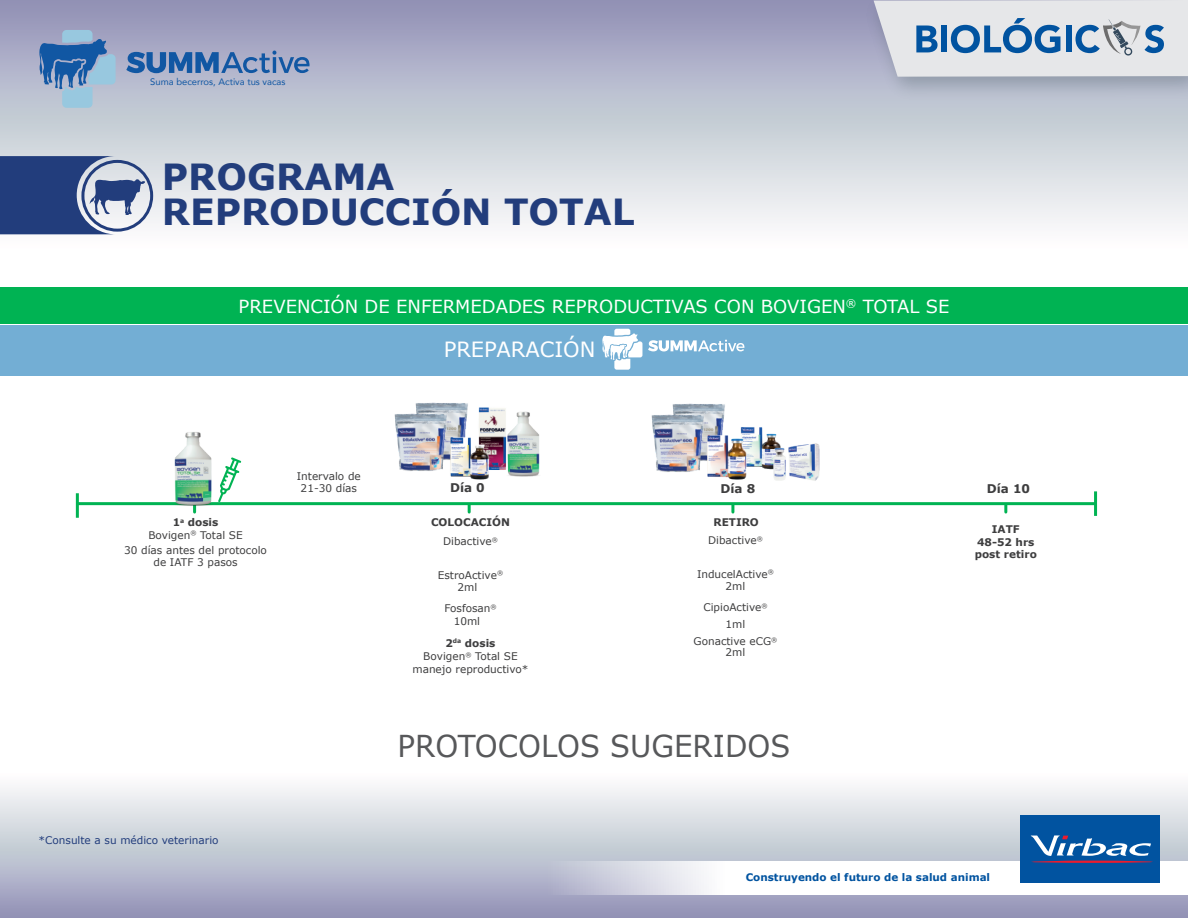
<style>
.page{position:relative;width:1188px;height:918px;background:#fff}
.page>*{position:absolute;margin:0;border:0;box-sizing:border-box;transform-origin:0 0}
.t1{font:700 36px/34.2px "Verdana";color:#223d7c}
.t2{font:30.15px "Verdana";color:#57585a}
.t3{font:21px "Verdana";color:#fff}
.t4{font:18px "Verdana";color:#fff}
.t5{font:700 12px "Verdana";color:#3e3e3f}
.t6{font:10.5px/12.6px "Verdana";color:#3e3e3f;text-align:center}
.t7{font:700 10.5px/12.6px "Verdana";color:#3e3e3f;text-align:center}
.t8{font:10.5px "Verdana";color:#223d7c}
.t9{font:700 10.35px "Verdana";color:#0153a0}
.t10{font:9.45px "Avenir";color:#1157a3}
</style>
<div class="page">
<div style="left:0;top:772px;width:1188px;height:146px;background:linear-gradient(to bottom,#fffffd,#9396b6)"></div>
<div style="left:0;top:287px;width:1188px;height:36px;background:#00b353"></div>
<div style="left:0;top:325px;width:1188px;height:50px;background:#73aed4"></div>
<svg style="left:648px;top:340px;width:97px;height:11px"></svg>
<svg style="left:602px;top:329px;width:40px;height:41px"></svg>
<div style="left:0;top:0;width:1188px;height:249px;background:linear-gradient(to bottom,#9295b5,#fffffc)"></div>
<img style="left:855px;top:0;width:333px;height:108px">
<svg style="left:874px;top:0;width:314px;height:77px;background:#c5cfdc"></svg>
<svg style="left:126px;top:51px;width:184px;height:22px;background:#6485b7"></svg>
<svg style="left:39px;top:30px;width:77px;height:78px;background:#799dc3"></svg>
<svg style="left:0;top:156px;width:145px;height:78px;background:#586c9b"></svg>
<div style="left:81px;top:160px;width:72px;height:72px;border:3px solid #223d7c;border-radius:50%"></div>
<svg style="left:545px;top:862px;width:643px;height:33px"></svg>
<div style="left:1020px;top:815px;width:139px;height:68px;background:#0153a0"></div>
<hr style="left:1031px;top:861px;width:122px;height:2px;background:#ee1b2c;border-radius:50%">
<svg style="left:1031px;top:835px;width:120px;height:21px"></svg>
<svg style="left:468px;top:505px;width:3px;height:7px"></svg>
<svg style="left:731px;top:505px;width:3px;height:7px"></svg>
<svg style="left:1004px;top:505px;width:3px;height:7px"></svg>
<hr style="left:77px;top:502px;width:1019px;height:3px;background:#00b353">
<svg style="left:224px;top:457px;width:17px;height:38px"></svg>
<img style="left:158px;top:432px;width:66px;height:79px">
<img style="left:508px;top:411px;width:32px;height:66px">
<hr style="left:76px;top:493px;width:3px;height:25px;background:#00b353">
<hr style="left:1094px;top:491px;width:3px;height:25px;background:#00b353">
<img style="left:415px;top:402px;width:53px;height:33px">
<img style="left:478px;top:407px;width:30px;height:64px">
<img style="left:740px;top:427px;width:39px;height:43px">
<img style="left:771px;top:443px;width:49px;height:38px">
<img style="left:394px;top:409px;width:60px;height:62px">
<img style="left:672px;top:403px;width:53px;height:30px">
<img style="left:651px;top:410px;width:60px;height:62px">
<img style="left:447px;top:435px;width:45px;height:45px">
<img style="left:705px;top:433px;width:43px;height:47px">
<p class="t10" style="left:150px;top:74px;width:137px">Suma becerros, Activa tus vacas</p>
<h1 class="t1" style="left:162px;top:160px;width:474px">PROGRAMA<br>REPRODUCCIÓN TOTAL</h1>
<h3 class="t4" style="left:239px;top:295px;width:712px">PREVENCIÓN DE ENFERMEDADES REPRODUCTIVAS CON BOVIGEN<sup>®</sup> TOTAL SE</h3>
<h3 class="t3" style="left:444px;top:336px;width:153px">PREPARACIÓN</h3>
<p class="t7" style="left:173px;top:516px;width:47px">1<sup>a</sup> dosis</p>
<p class="t6" style="left:124px;top:528px;width:144px;line-height:14.9px">Bovigen<sup>®</sup> Total SE<br>30 días antes del protocolo</p>
<p class="t6" style="left:153px;top:556px;width:86px">de IATF 3 pasos</p>
<p class="t6" style="left:297px;top:470px;width:66px">Intervalo de<br>21-30 días</p>
<p class="t8" style="left:39px;top:834px;width:182px">*Consulte a su médico veterinario</p>
<p class="t5" style="left:450px;top:480px;width:36px">Día 0</p>
<p class="t5" style="left:721px;top:480px;width:36px">Día 8</p>
<p class="t5" style="left:987px;top:481px;width:45px">Día 10</p>
<p class="t7" style="left:713px;top:516px;width:47px">RETIRO</p>
<p class="t7" style="left:431px;top:516px;width:81px">COLOCACIÓN</p>
<p class="t7" style="left:975px;top:523px;width:64px">IATF<br>48-52 hrs post retiro</p>
<p class="t6" style="left:708px;top:534px;width:56px">Dibactive<sup>®</sup></p>
<p class="t6" style="left:697px;top:568px;width:79px">InducelActive<sup>®</sup></p>
<p class="t6" style="left:703px;top:602px;width:66px">CipioActive<sup>®</sup></p>
<p class="t6" style="left:694px;top:635px;width:85px">Gonactive eCG<sup>®</sup></p>
<p class="t6" style="left:443px;top:535px;width:56px">Dibactive<sup>®</sup></p>
<p class="t6" style="left:438px;top:569px;width:67px">EstroActive<sup>®</sup></p>
<p class="t6" style="left:444px;top:602px;width:54px">Fosfosan<sup>®</sup></p>
<p class="t6" style="left:458px;top:581px;width:21px">2ml</p>
<p class="t6" style="left:726px;top:580px;width:21px">2ml</p>
<p class="t6" style="left:454px;top:615px;width:28px">10ml</p>
<p class="t6" style="left:726px;top:618px;width:21px">1ml</p>
<p class="t7" style="left:446px;top:637px;width:52px">2<sup>da</sup> dosis</p>
<p class="t6" style="left:726px;top:647px;width:21px">2ml</p>
<p class="t6" style="left:412px;top:650px;width:118px">Bovigen<sup>®</sup> Total SE manejo reproductivo*</p>
<h2 class="t2" style="left:398px;top:727px;width:394px">PROTOCOLOS SUGERIDOS</h2>
<p class="t9" style="left:746px;top:871px;width:246px">Construyendo el futuro de la salud animal</p>
</div>
